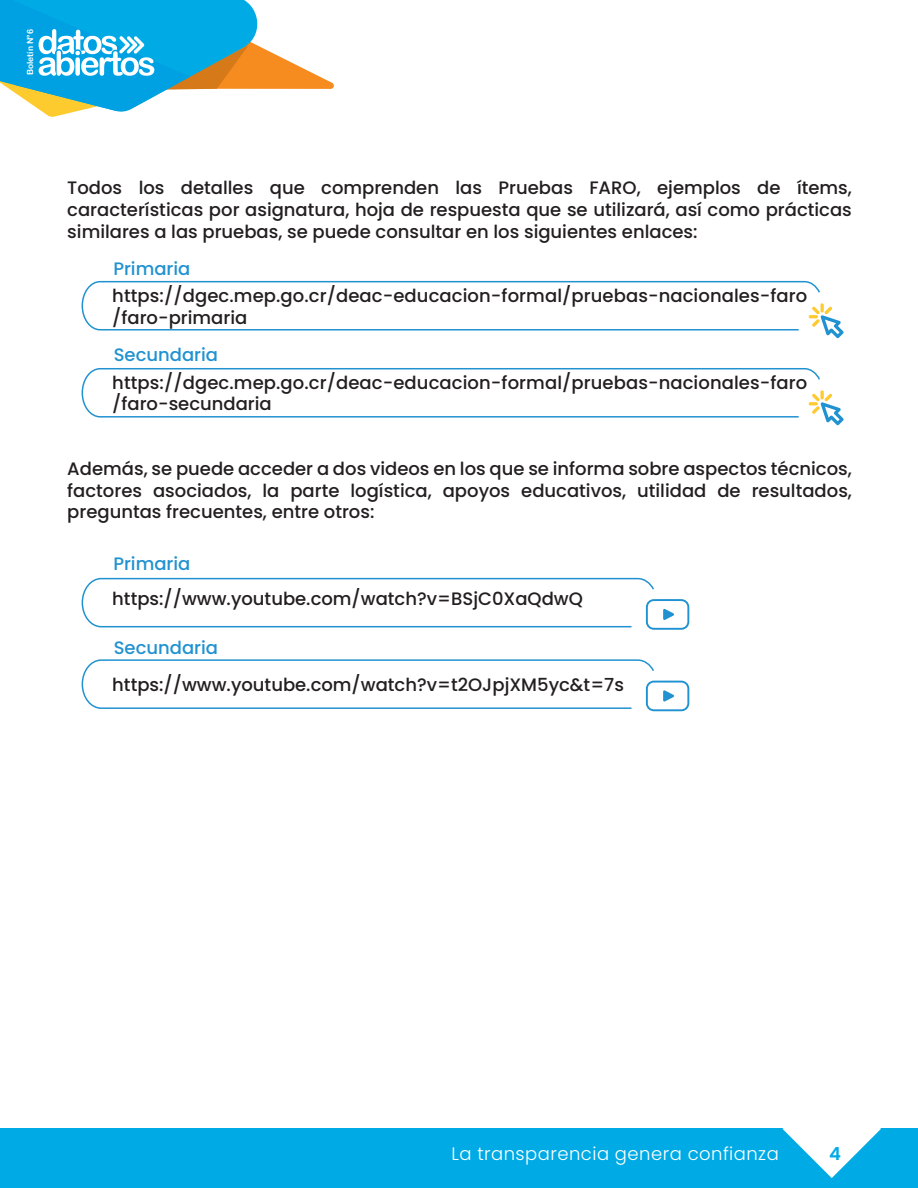
<style>
.page{position:relative;width:918px;height:1188px;background:#fff}
.page>*{position:absolute;margin:0;border:0;box-sizing:border-box;transform-origin:0 0}
.t1{font:500 18px/21.6px "Poppins";color:#231f20;text-align:justify}
.t2{font:500 18px "Poppins";color:#2192d1}
.t3{font:300 18px "Poppins";letter-spacing:.025em;color:#fff}
.t4{font:600 18px "Poppins";color:#00abe5}
.t5{font:8.4px "Arial Rounded MT Bold";color:#fff}
</style>
<div class="page">
<div style="left:0;top:1129px;width:918px;height:59px;background:#00abe5"></div>
<svg style="left:783px;top:1128px;width:98px;height:50px"></svg>
<svg style="left:0;top:0;width:334px;height:117px"></svg>
<svg style="left:81px;top:280px;width:763px;height:58px"></svg>
<svg style="left:81px;top:368px;width:763px;height:57px"></svg>
<svg style="left:81px;top:659px;width:608px;height:52px"></svg>
<svg style="left:81px;top:577px;width:608px;height:53px"></svg>
<p class="t5" style="left:25px;top:75px;width:47px;rotate:-90deg">Boletín N°6</p>
<p class="t1" style="left:67px;top:177px;width:786px">Todos los detalles que comprenden las Pruebas FARO, ejemplos de ítems, características por asignatura, hoja de respuesta que se utilizará, así como prácticas similares a las pruebas, se puede consultar en los siguientes enlaces:</p>
<p class="t2" style="left:113px;top:258px;width:79px">Primaria</p>
<p class="t1" style="left:112px;top:285px;width:697px">https://dgec.mep.go.cr/deac-educacion-formal/pruebas-nacionales-faro /faro-primaria</p>
<p class="t2" style="left:114px;top:344px;width:106px">Secundaria</p>
<p class="t1" style="left:112px;top:372px;width:697px">https://dgec.mep.go.cr/deac-educacion-formal/pruebas-nacionales-faro /faro-secundaria</p>
<p class="t1" style="left:67px;top:458px;width:786px">Además, se puede acceder a dos videos en los que se informa sobre aspectos técnicos, factores asociados, la parte logística, apoyos educativos, utilidad de resultados, preguntas frecuentes, entre otros:</p>
<p class="t2" style="left:113px;top:553px;width:79px">Primaria</p>
<p class="t1" style="left:112px;top:588px;width:472px">https://www.youtube.com/watch?v=BSjC0XaQdwQ</p>
<p class="t2" style="left:114px;top:637px;width:106px">Secundaria</p>
<p class="t1" style="left:112px;top:674px;width:513px">https://www.youtube.com/watch?v=t2OJpjXM5yc&amp;t=7s</p>
<p class="t3" style="left:451px;top:1144px;width:329px">La transparencia genera confianza</p>
<p class="t4" style="left:829px;top:1144px;width:13px">4</p>
</div>
